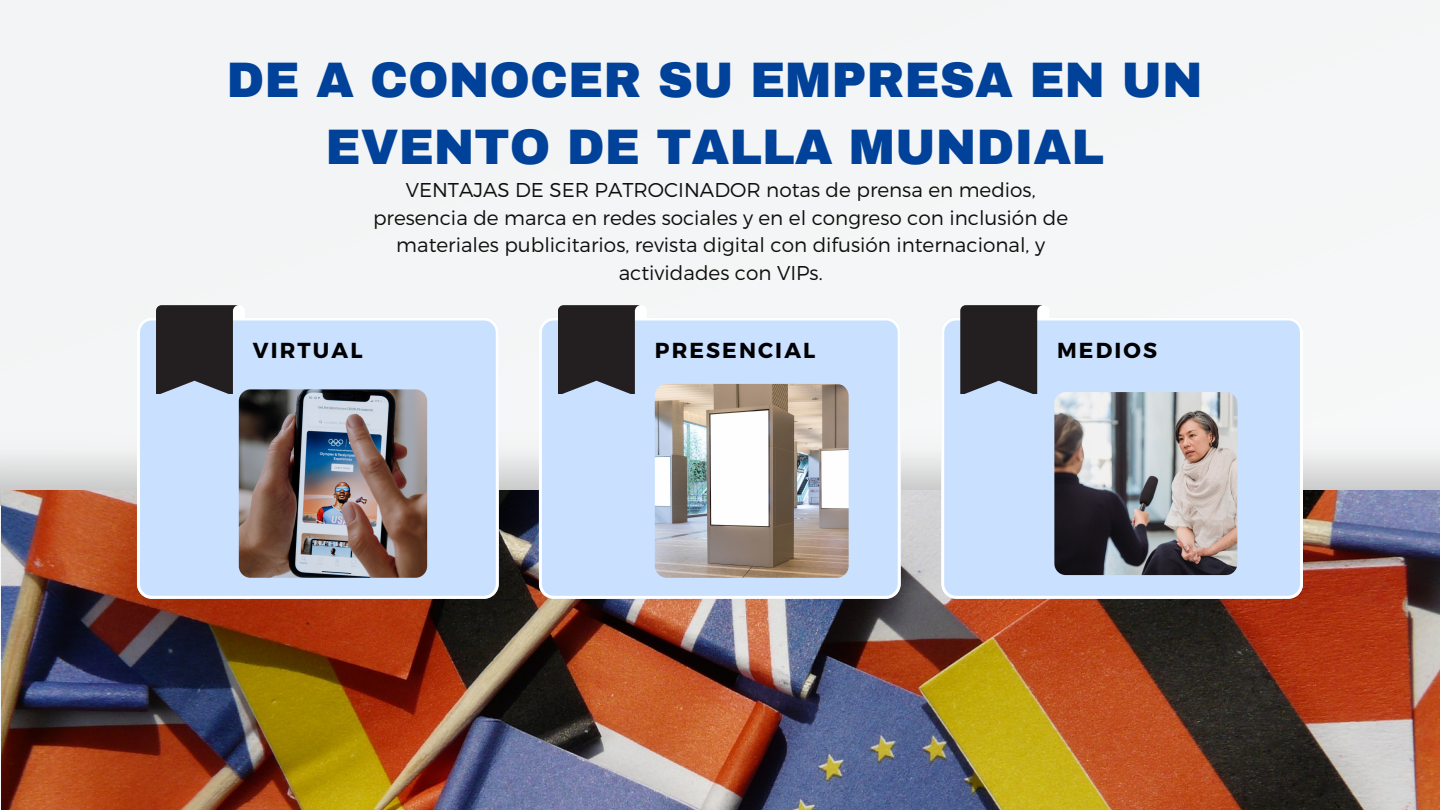
<style>
.page{position:relative;width:1440px;height:810px;background:#fff}
.page>*{position:absolute;margin:0;border:0;box-sizing:border-box;transform-origin:0 0}
.t1{font:900 48.8px/66.8px "Archivo";color:#004199;text-align:center}
.t2{font:700 21.7px "Montserrat";letter-spacing:.1em;color:#000}
.t3{font:300 20px/27.4px "Montserrat";color:#100f0d;text-align:center}
</style>
<div class="page">
<svg style="left:0;top:420px;width:1440px;height:86px;fill:#ededee"></svg>
<img style="left:1px;top:491px;width:1439px;height:319px">
<svg style="left:137px;top:317px;width:361px;height:282px;background:#cbe1fe"></svg>
<svg style="left:156px;top:305px;width:89px;height:89px;background:#44454b"></svg>
<img style="left:239px;top:389px;width:188px;height:189px;border-radius:12px">
<svg style="left:539px;top:317px;width:361px;height:282px;background:#cce1fe"></svg>
<svg style="left:558px;top:305px;width:89px;height:89px;background:#44454b"></svg>
<img style="left:655px;top:384px;width:194px;height:194px;border-radius:12px">
<svg style="left:941px;top:317px;width:362px;height:282px;background:#cce1fe"></svg>
<svg style="left:960px;top:305px;width:89px;height:89px;background:#44454b"></svg>
<img style="left:1054px;top:392px;width:183px;height:183px;border-radius:11px">
<p class="t1" style="left:227px;top:47px;width:978px">DE A CONOCER SU EMPRESA EN UN<br>EVENTO DE TALLA MUNDIAL</p>
<p class="t3" style="left:373px;top:176px;width:697px">VENTAJAS DE SER PATROCINADOR notas de prensa en medios, presencia de marca en redes sociales y en el congreso con inclusión de materiales publicitarios, revista digital con difusión internacional, y actividades con VIPs.</p>
<p class="t2" style="left:253px;top:336px;width:111px">VIRTUAL</p>
<p class="t2" style="left:655px;top:336px;width:162px">PRESENCIAL</p>
<p class="t2" style="left:1057px;top:336px;width:101px">MEDIOS</p>
</div>
